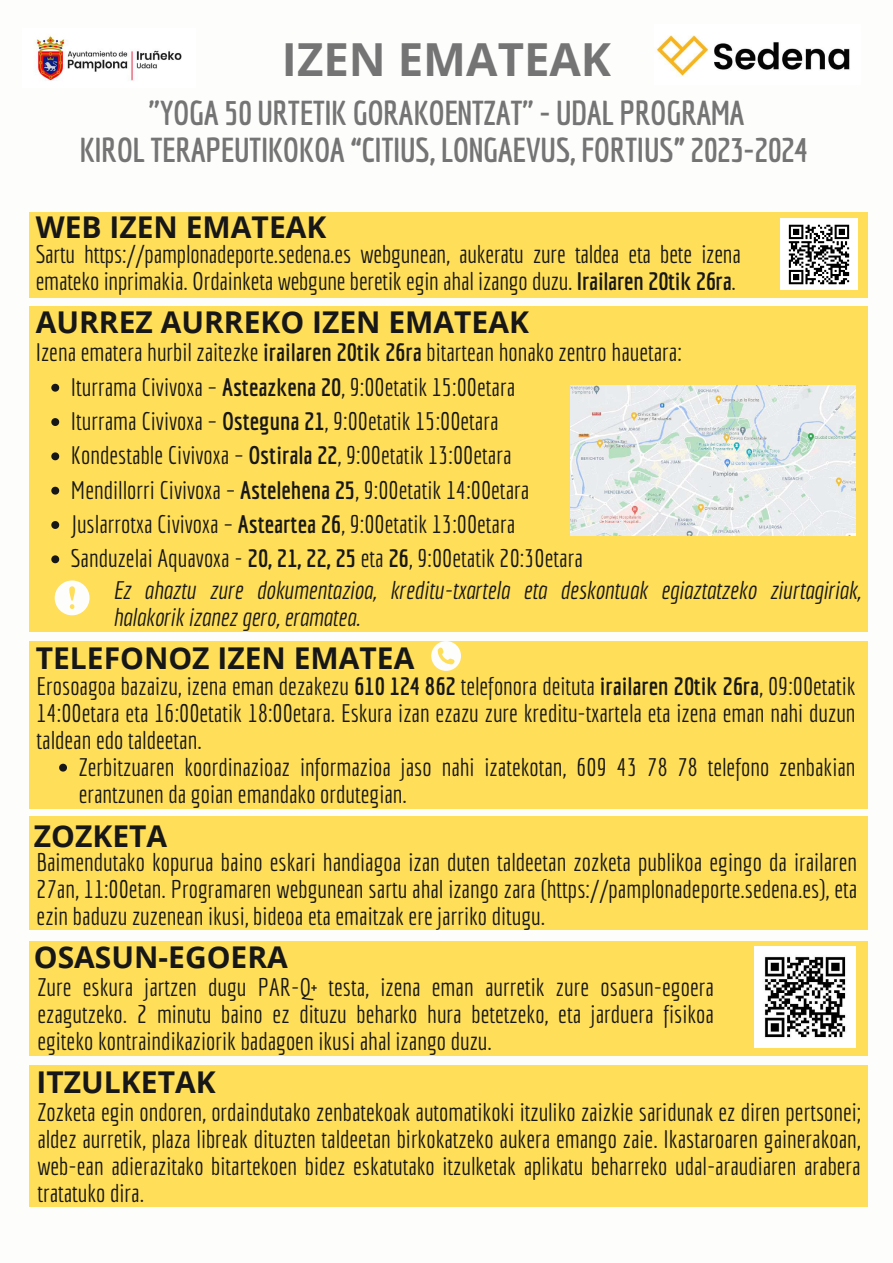
<style>
.page{position:relative;width:893px;height:1263px;background:#fff}
.page>*{position:absolute;margin:0;border:0;box-sizing:border-box;transform-origin:0 0}
.t1{font:700 45.53px "Open Sans";color:#757474}
.t2{font:700 33.75px/36.6px "Economica";letter-spacing:-.015em;color:#757474;text-align:center}
.t3{font:700 30px "Open Sans";color:#171717}
.t4{font:24.75px/27px "Economica";color:#171717;text-align:justify}
.t5{font:italic 24.75px/27px "Economica";color:#171717}
.s1{font-weight:700}
</style>
<div class="page">
<img style="left:34px;top:34px;width:148px;height:47px">
<div style="left:29px;top:212px;width:838px;height:85px;background:#ffde59"></div>
<div style="left:29px;top:306px;width:838px;height:325px;background:#ffde59"></div>
<div style="left:29px;top:941px;width:838px;height:115px;background:#ffde59"></div>
<div style="left:29px;top:641px;width:838px;height:167px;background:#ffde59"></div>
<div style="left:29px;top:817px;width:838px;height:113px;background:#ffde59"></div>
<svg style="left:55px;top:580px;width:35px;height:35px"></svg>
<svg style="left:431px;top:641px;width:30px;height:30px"></svg>
<img style="left:570px;top:386px;width:285px;height:149px">
<img style="left:781px;top:219px;width:76px;height:71px">
<img style="left:656px;top:35px;width:194px;height:42px">
<svg style="left:51px;top:384px;width:8px;height:8px"></svg>
<svg style="left:51px;top:418px;width:8px;height:8px"></svg>
<svg style="left:51px;top:452px;width:8px;height:8px"></svg>
<svg style="left:51px;top:487px;width:8px;height:8px"></svg>
<svg style="left:51px;top:521px;width:8px;height:8px"></svg>
<svg style="left:51px;top:555px;width:8px;height:8px"></svg>
<svg style="left:59px;top:764px;width:8px;height:7px"></svg>
<div style="left:29px;top:1065px;width:838px;height:142px;background:#ffde59"></div>
<img style="left:755px;top:947px;width:100px;height:100px">
<h1 class="t1" style="left:282px;top:28px;width:331px">IZEN EMATEAK</h1>
<h2 class="t2" style="left:79px;top:94px;width:730px">"YOGA 50 URTETIK GORAKOENTZAT" - UDAL PROGRAMA<br>KIROL TERAPEUTIKOKOA “CITIUS, LONGAEVUS, FORTIUS” 2023-2024</h2>
<p class="t3" style="left:36px;top:206px;width:292px">WEB IZEN EMATEAK</p>
<p class="t4" style="left:36px;top:241px;width:706px">Sartu https://pamplonadeporte.sedena.es webgunean, aukeratu zure taldea eta bete izena emateko inprimakia. Ordainketa webgune beretik egin ahal izango duzu. <span class="s1">Irailaren 20tik 26ra</span>.</p>
<p class="t3" style="left:36px;top:301px;width:495px">AURREZ AURREKO IZEN EMATEAK</p>
<p class="t4" style="left:71px;top:335px;width:612px;line-height:34.3px;text-align:left;text-indent:-35px">Izena ematera hurbil zaitezke <span class="s1">irailaren 20tik 26ra</span> bitartean honako zentro hauetara:<br>Iturrama Civivoxa – <span class="s1">Asteazkena 20</span>, 9:00etatik 15:00etara<br>Iturrama Civivoxa – <span class="s1">Osteguna 21</span>, 9:00etatik 15:00etara<br>Kondestable Civivoxa – <span class="s1">Ostirala 22</span>, 9:00etatik 13:00etara<br>Mendillorri Civivoxa – <span class="s1">Astelehena 25</span>, 9:00etatik 14:00etara<br>Juslarrotxa Civivoxa – <span class="s1">Asteartea 26</span>, 9:00etatik 13:00etara<br>Sanduzelai Aquavoxa - <span class="s1">20, 21, 22, 25</span> eta <span class="s1">26</span>, 9:00etatik 20:30etara</p>
<p class="t5" style="left:113px;top:576px;width:749px">Ez ahaztu zure dokumentazioa, kreditu-txartela eta deskontuak egiaztatzeko ziurtagiriak, halakorik izanez gero, eramatea.</p>
<p class="t3" style="left:36px;top:637px;width:380px">TELEFONOZ IZEN EMATEA</p>
<p class="t4" style="left:37px;top:672px;width:820px">Erosoagoa bazaizu, izena eman dezakezu <span class="s1">610 124 862</span> telefonora deituta <span class="s1">irailaren 20tik 26ra</span>, 09:00etatik 14:00etara eta 16:00etatik 18:00etara. Eskura izan ezazu zure kreditu-txartela eta izena eman nahi duzun taldean edo taldeetan.</p>
<p class="t4" style="left:79px;top:753px;width:778px">Zerbitzuaren koordinazioaz informazioa jaso nahi izatekotan, 609 43 78 78 telefono zenbakian erantzunen da goian emandako ordutegian.</p>
<p class="t3" style="left:34px;top:815px;width:135px">ZOZKETA</p>
<p class="t4" style="left:37px;top:849px;width:822px">Baimendutako kopurua baino eskari handiagoa izan duten taldeetan zozketa publikoa egingo da irailaren 27an, 11:00etan. Programaren webgunean sartu ahal izango zara (https://pamplonadeporte.sedena.es), eta ezin baduzu zuzenean ikusi, bideoa eta emaitzak ere jarriko ditugu.</p>
<p class="t3" style="left:34px;top:936px;width:255px">OSASUN-EGOERA</p>
<p class="t4" style="left:37px;top:973px;width:678px">Zure eskura jartzen dugu PAR-Q+ testa, izena eman aurretik zure osasun-egoera ezagutzeko. 2 minutu baino ez dituzu beharko hura betetzeko, eta jarduera fisikoa egiteko kontraindikaziorik badagoen ikusi ahal izango duzu.</p>
<p class="t3" style="left:37px;top:1060px;width:180px">ITZULKETAK</p>
<p class="t4" style="left:37px;top:1098px;width:825px">Zozketa egin ondoren, ordaindutako zenbatekoak automatikoki itzuliko zaizkie saridunak ez diren pertsonei; aldez aurretik, plaza libreak dituzten taldeetan birkokatzeko aukera emango zaie. Ikastaroaren gainerakoan, web-ean adierazitako bitartekoen bidez eskatutako itzulketak aplikatu beharreko udal-araudiaren arabera tratatuko dira.</p>
</div>
